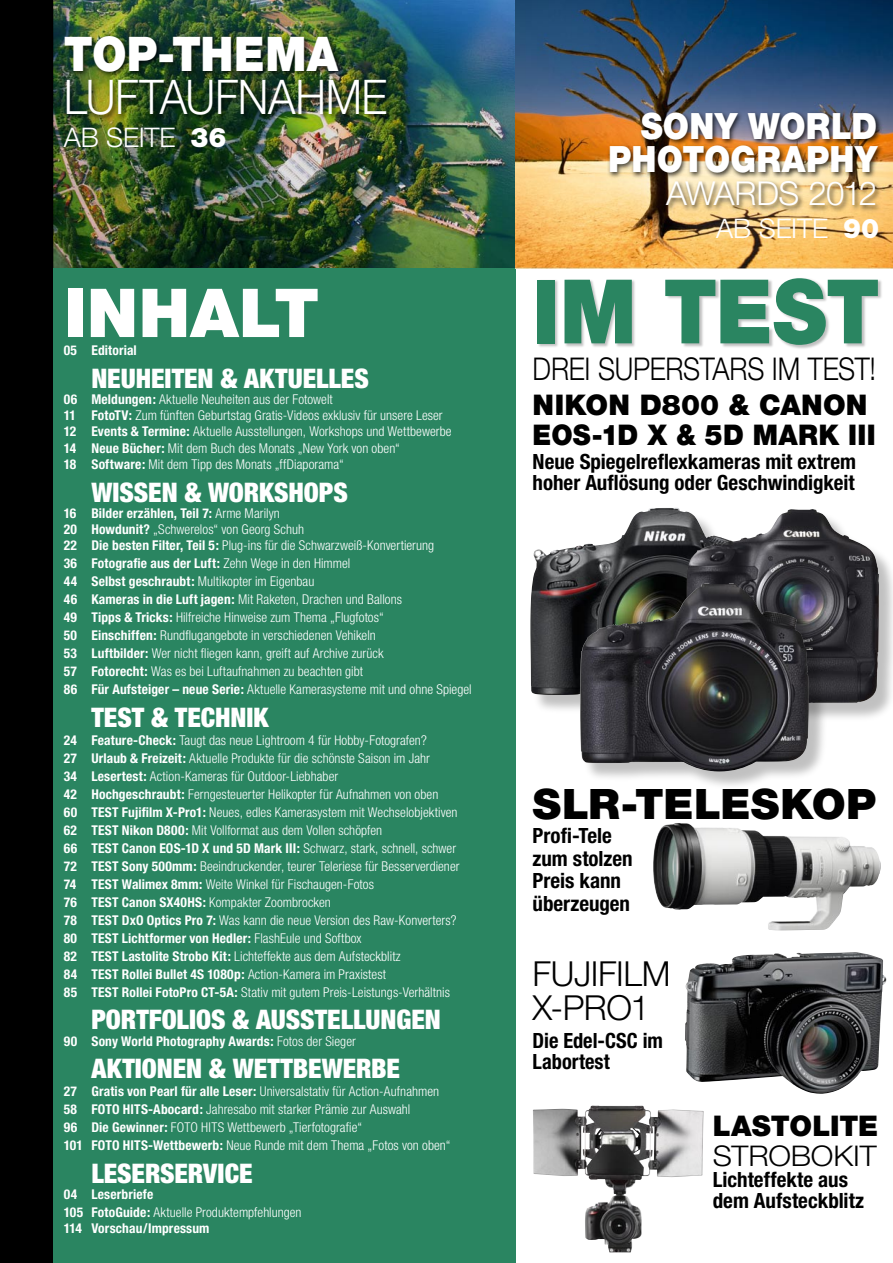
<style>
.page{position:relative;width:893px;height:1263px;background:#fff}
.page>*{position:absolute;margin:0;border:0;box-sizing:border-box;transform-origin:0 0}
.t1{font:900 89.1px "Helvetica Neue";letter-spacing:-.005em;color:#2a8561;scale:.91 1}
.t2{font:900 67.5px "Helvetica Neue";letter-spacing:.005em;color:#fff}
.t3{font:300 47.85px "Helvetica Neue";letter-spacing:-.01em;color:#fff;scale:.91 1}
.t4{font:900 47.85px "Helvetica Neue";letter-spacing:.005em;color:#fff;scale:.91 1}
.t5{font:900 42px "Helvetica Neue";color:#000}
.t6{font:900 36.3px/33px "Helvetica Neue";letter-spacing:.005em;color:#fff;text-align:right;scale:.91 1}
.t7{font:300 34.5px/34.5px "Helvetica Neue";letter-spacing:-.01em;color:#000}
.t8{font:300 33px "Helvetica Neue";letter-spacing:-.035em;color:#fff}
.t9{font:300 31.35px "Helvetica Neue";letter-spacing:-.015em;color:#000;scale:.86 1}
.t10{font:900 28.5px/30px "Helvetica Neue";letter-spacing:.005em;color:#000}
.t11{font:900 28.5px "Helvetica Neue";letter-spacing:.005em;color:#000;scale:.94 1}
.t12{font:300 28.5px "Helvetica Neue";letter-spacing:-.005em;color:#000;scale:1.07 1}
.t13{font:900 condensed 27px "Helvetica Neue";color:#fff}
.t14{font:300 27px "Helvetica Neue";letter-spacing:-.005em;color:#fff}
.t15{font:700 condensed 21px/21px "Helvetica Neue";color:#000}
.t16{font:300 condensed 13.5px/18px "Helvetica Neue";letter-spacing:.005em;color:#fff}
.t17{font:700 condensed 13.5px "Helvetica Neue";letter-spacing:.01em;color:#fff}
.s1{font-weight:900}
.s2{font-weight:700}
.s3{font-weight:300}
</style>
<div class="page">
<img style="left:53px;top:0;width:840px;height:268px">
<div style="left:0;top:0;width:53px;height:1263px;background:#000"></div>
<div style="left:536px;top:277px;width:347px;height:73px;background:#000;opacity:.25"></div>
<div style="left:531px;top:509px;width:245px;height:206px;background:#000;opacity:.25"></div>
<img style="left:533px;top:508px;width:153px;height:187px">
<div style="left:687px;top:510px;width:206px;height:213px;background:#000;opacity:.25"></div>
<img style="left:686px;top:509px;width:194px;height:194px">
<img style="left:685px;top:952px;width:201px;height:142px">
<img style="left:653px;top:823px;width:228px;height:107px">
<div style="left:53px;top:268px;width:463px;height:995px;background:#2a8561"></div>
<div style="left:607px;top:110px;width:277px;height:103px;background:#000;opacity:.75"></div>
<div style="left:581px;top:584px;width:250px;height:208px;background:#000;opacity:.25"></div>
<img style="left:580px;top:583px;width:233px;height:188px">
<img style="left:533px;top:1105px;width:171px;height:83px">
<div style="left:62px;top:33px;width:331px;height:90px;background:#000;opacity:.75"></div>
<h3 class="t4" style="left:64px;top:25px;width:303px">TOP-THEMA</h3>
<h3 class="t3" style="left:64px;top:68px;width:357px">LUFTAUFNAHME</h3>
<h3 class="t14" style="left:64px;top:121px;width:164px">AB SEITE <span class="s1">36</span></h3>
<h2 class="t2" style="left:64px;top:273px;width:257px">INHALT</h2>
<p class="t17" style="left:64px;top:342px;width:75px">05 Editorial</p>
<h3 class="t13" style="left:91px;top:361px;width:279px">NEUHEITEN &amp; AKTUELLES</h3>
<p class="t16" style="left:64px;top:391px;width:389px;line-height:16.2px"><span class="s2">06 Meldungen:</span> Aktuelle Neuheiten aus der Fotowelt<br><span class="s2">11 FotoTV:</span> Zum fünften Geburtstag Gratis-Videos exklusiv für unsere Leser <span class="s2">12 Events &amp; Termine:</span> Aktuelle Ausstellungen, Workshops und Wettbewerbe <span class="s2">14 Neue Bücher:</span> Mit dem Buch des Monats „New York von oben“<br><span class="s2">18 Software:</span> Mit dem Tipp des Monats „ffDiaporama“</p>
<h3 class="t13" style="left:91px;top:475px;width:258px">WISSEN &amp; WORKSHOPS</h3>
<p class="t16" style="left:64px;top:505px;width:372px;line-height:16.2px"><span class="s2">16 Bilder erzählen, Teil 7:</span> Arme Marilyn<br><span class="s2">20 Howdunit?</span> „Schwerelos“ von Georg Schuh<br><span class="s2">22 Die besten Filter, Teil 5:</span> Plug-ins für die Schwarzweiß-Konvertierung</p>
<p class="t16" style="left:64px;top:554px;width:409px"><span class="s2">36 Fotografie aus der Luft:</span> Zehn Wege in den Himmel<br><span class="s2">44 Selbst geschraubt:</span> Multikopter im Eigenbau<br><span class="s2">46 Kameras in die Luft jagen:</span> Mit Raketen, Drachen und Ballons<br><span class="s2">49 Tipps &amp; Tricks:</span> Hilfreiche Hinweise zum Thema „Flugfotos“<br><span class="s2">50 Einschiffen:</span> Rundflugangebote in verschiedenen Vehikeln<br><span class="s2">53 Luftbilder:</span> Wer nicht fliegen kann, greift auf Archive zurück<br><span class="s2">57 Fotorecht:</span> Was es bei Luftaufnahmen zu beachten gibt<br><span class="s2">86 Für Aufsteiger – neue Serie:</span> Aktuelle Kamerasysteme mit und ohne Spiegel</p>
<h3 class="t13" style="left:91px;top:701px;width:179px">TEST &amp; TECHNIK</h3>
<p class="t16" style="left:64px;top:731px;width:397px"><span class="s2">24 Feature-Check:</span> Taugt das neue Lightroom 4 für Hobby-Fotografen?<br><span class="s2">27 Urlaub &amp; Freizeit:</span> Aktuelle Produkte für die schönste Saison im Jahr<br><span class="s2">34 Lesertest:</span> Action-Kameras für Outdoor-Liebhaber<br><span class="s2">42 Hochgeschraubt:</span> Ferngesteuerter Helikopter für Aufnahmen von oben<br><span class="s2">60 TEST Fujifilm X-Pro1:</span> Neues, edles Kamerasystem mit Wechselobjektiven <span class="s2">62 TEST Nikon D800:</span> Mit Vollformat aus dem Vollen schöpfen<br><span class="s2">66 TEST Canon EOS-1D X und 5D Mark III:</span> Schwarz, stark, schnell, schwer <span class="s2">72 TEST Sony 500mm:</span> Beeindruckender, teurer Teleriese für Besserverdiener <span class="s2">74 TEST Walimex 8mm:</span> Weite Winkel für Fischaugen-Fotos<br><span class="s2">76 TEST Canon SX40HS:</span> Kompakter Zoombrocken<br><span class="s2">78 TEST DxO Optics Pro 7:</span> Was kann die neue Version des Raw-Konverters?<br><span class="s2">80 TEST Lichtformer von Hedler:</span> FlashEule und Softbox<br><span class="s2">82 TEST Lastolite Strobo Kit:</span> Lichteffekte aus dem Aufsteckblitz<br><span class="s2">84 TEST Rollei Bullet 4S 1080p:</span> Action-Kamera im Praxistest<br><span class="s2">85 TEST Rollei FotoPro CT-5A:</span> Stativ mit gutem Preis-Leistungs-Verhältnis</p>
<h3 class="t13" style="left:91px;top:1003px;width:351px">PORTFOLIOS &amp; AUSSTELLUNGEN</h3>
<p class="t17" style="left:64px;top:1033px;width:294px">90 Sony World Photography Awards: <span class="s3">Fotos der Sieger</span></p>
<h3 class="t13" style="left:91px;top:1052px;width:310px">AKTIONEN &amp; WETTBEWERBE</h3>
<p class="t16" style="left:64px;top:1082px;width:388px"><span class="s2">27 Gratis von Pearl für alle Leser:</span> Universalstativ für Action-Aufnahmen <span class="s2">58 FOTO HITS-Abocard:</span> Jahresabo mit starker Prämie zur Auswahl<br><span class="s2">96 Die Gewinner:</span> FOTO HITS Wettbewerb „Tierfotografie“<br><span class="s2">101 FOTO HITS-Wettbewerb:</span> Neue Runde mit dem Thema „Fotos von oben“</p>
<h3 class="t13" style="left:91px;top:1156px;width:163px">LESERSERVICE</h3>
<p class="t16" style="left:64px;top:1185px;width:239px"><span class="s2">04 Leserbriefe<br>105 FotoGuide:</span> Aktuelle Produktempfehlungen</p>
<p class="t17" style="left:64px;top:1220px;width:147px">114 Vorschau/Impressum</p>
<h3 class="t6" style="left:608px;top:109px;width:297px">SONY WORLD<br>PHOTOGRAPHY</h3>
<h3 class="t8" style="left:666px;top:173px;width:212px">AWARDS 2012</h3>
<h3 class="t14" style="left:716px;top:212px;width:164px">AB SEITE <span class="s1">90</span></h3>
<h1 class="t1" style="left:533px;top:258px;width:383px">IM TEST</h1>
<h3 class="t9" style="left:533px;top:349px;width:97px">DREI SUPERSTARS</h3>
<h3 class="t9" style="left:772px;top:349px;width:123px">IM TEST!</h3>
<h3 class="t10" style="left:533px;top:390px;width:336px">NIKON D800 &amp; CANON<br>EOS</h3>
<h3 class="t11" style="left:592px;top:418px;width:304px">-1D X &amp; 5D MARK III</h3>
<h3 class="t15" style="left:533px;top:451px;width:325px">Neue Spiegelreflexkameras mit extrem hoher Auflösung oder Geschwindigkeit</h3>
<h3 class="t5" style="left:533px;top:779px;width:162px">SLR-TELESKO</h3>
<h3 class="t5" style="left:846px;top:779px;width:32px">P</h3>
<h3 class="t15" style="left:533px;top:824px;width:102px;line-height:22.5px">Profi-Tele zum stolzen<br>Preis kann überzeugen</h3>
<h3 class="t7" style="left:533px;top:955px;width:140px">FUJIFILM<br>X-PRO1</h3>
<h3 class="t15" style="left:533px;top:1029px;width:132px">Die Edel-CSC im<br>Labortest</h3>
<h3 class="t10" style="left:713px;top:1110px;width:167px">LASTOLITE</h3>
<h3 class="t12" style="left:713px;top:1138px;width:155px">STROBOKIT</h3>
<h3 class="t15" style="left:713px;top:1168px;width:153px">Lichteffekte aus dem Aufsteckblitz</h3>
</div>
